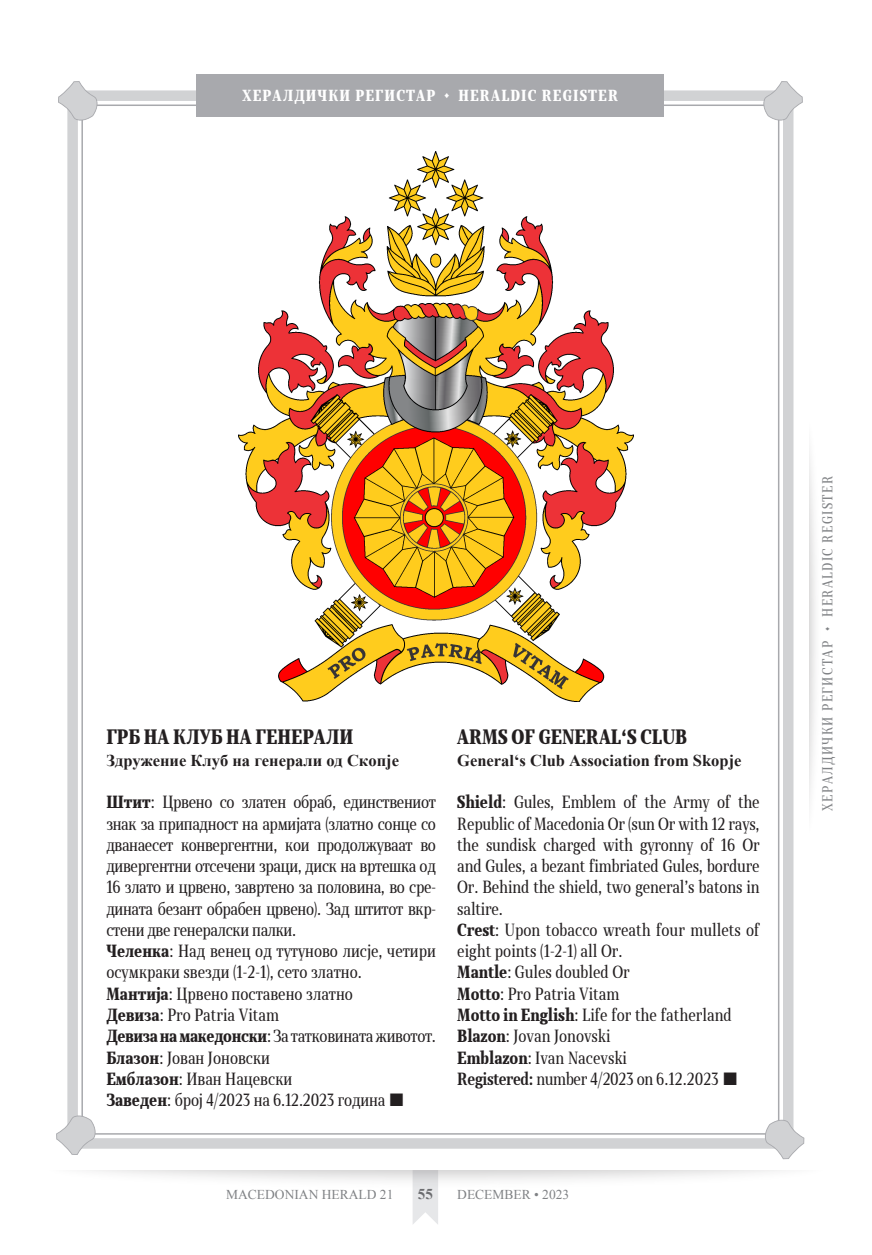
<style>
.page{position:relative;width:872px;height:1255px;background:#fff}
.page>*{position:absolute;margin:0;border:0;box-sizing:border-box;transform-origin:0 0}
.ГЛАВЕН_ТЕКСТ{font:900 19.5px "Skola Serif Cn";color:#231f20}
.bzaon{font:16.5px/21.3px "Skola Serif Cn";color:#231f20;text-align:justify}
.Регистер_Сцхоол{font:16.5px/21.3px "Skola Serif Cn";color:#231f20;text-align:justify}
.ГЛАВЕН_ТЕКСТ-2{font:700 16.5px "Times New Roman";color:#231f20}
.bzaon-2{font:16.5px "Skola Serif Cn";letter-spacing:-.02em;color:#231f20}
.Регистер_Сцхоол-2{font:16.5px "Skola Serif Cn";letter-spacing:-.02em;color:#231f20}
.СОДРЖИНА{font:900 15px "Skola Serif Cn";letter-spacing:.075em;color:#fff}
.t1{font:700 15px "Times New Roman";color:#6c6d70}
.t2{font:13.5px "Skola Serif Cn";letter-spacing:.1em;color:#808285}
.t3{font:13.5px "Times New Roman";color:#808285}
.s1{font-weight:900}
.s2{font-family:"Arial";font-size:27px}
.s3{font-weight:700}
</style>
<div class="page">
<img style="left:90px;top:1170px;width:692px;height:54px">
<div style="left:67px;top:90px;width:726px;height:1058px;border:10px solid #d1d2d4"></div>
<svg style="left:762px;top:81px;width:41px;height:41px"></svg>
<svg style="left:763px;top:1118px;width:41px;height:41px"></svg>
<svg style="left:58px;top:81px;width:41px;height:41px"></svg>
<svg style="left:56px;top:1113px;width:41px;height:41px"></svg>
<div style="left:196px;top:74px;width:468px;height:43px;background:#a8a9ad"></div>
<img style="left:238px;top:151px;width:395px;height:551px">
<p class="СОДРЖИНА" style="left:243px;top:87px;width:377px">ХЕРАЛДИЧКИ РЕГИСТАР • HERALDIC REGISTER</p>
<p class="ГЛАВЕН_ТЕКСТ" style="left:106px;top:725px;width:248px">ГРБ НА КЛУБ НА ГЕНЕРАЛИ</p>
<p class="ГЛАВЕН_ТЕКСТ-2" style="left:106px;top:748px;width:294px">Здружение Клуб на генерали од Скопје</p>
<p class="bzaon" style="left:106px;top:791px;width:331px"><span class="s1">Штит</span>: Црвено со златен обраб, единствениот знак за припадност на армијата (златно сонце со дванаесет конвергентни, кои продолжуваат во дивергентни отсечени зраци, диск на вртешка од 16 злато и црвено, завртено за половина, во сре&shy;дината безант обрабен црвено). Зад штитот вкр&shy;стени две генералски палки.</p>
<p class="bzaon" style="left:106px;top:940px;width:331px"><span class="s1">Челенка</span>: Над венец од тутуново лисје, четири осумкраки ѕвезди (1-2-1), сето златно.</p>
<p class="bzaon" style="left:106px;top:982px;width:248px"><span class="s1">Мантија</span>: Црвено поставено златно</p>
<p class="bzaon" style="left:106px;top:1004px;width:174px"><span class="s1">Девиза</span>: Pro Patria Vitam</p>
<p class="bzaon-2" style="left:106px;top:1026px;width:331px"><span class="s1">Девиза на македонски</span>: За татковината животот.</p>
<p class="bzaon" style="left:106px;top:1046px;width:165px"><span class="s1">Блазон</span>: Јован Јоновски</p>
<p class="bzaon" style="left:106px;top:1067px;width:187px"><span class="s1">Емблазон</span>: Иван Нацевски</p>
<p class="Регистер_Сцхоол" style="left:106px;top:1089px;width:300px"><span class="s1">Заведен</span>: број 4/2023 на 6.12.2023 година <span class="s2">■</span></p>
<p class="ГЛАВЕН_ТЕКСТ" style="left:457px;top:725px;width:231px">ARMS OF GENERAL‘S CLUB</p>
<p class="ГЛАВЕН_ТЕКСТ-2" style="left:457px;top:748px;width:286px">General‘s Club Association from Skopje</p>
<p class="Регистер_Сцхоол" style="left:457px;top:791px;width:304px"><span class="s1">Shield</span>: Gules, Emblem of the Army of the Republic of Macedonia Or (sun Or with 12 rays, the sundisk charged with gyronny of 16 Or and Gules, a bezant fimbriated Gules, bordure Or. Behind the shield, two general’s batons in saltire.</p>
<p class="Регистер_Сцхоол" style="left:457px;top:919px;width:304px"><span class="s1">Crest</span>: Upon tobacco wreath four mullets of eight points (1-2-1) all Or.</p>
<p class="Регистер_Сцхоол" style="left:457px;top:961px;width:174px"><span class="s1">Mantle</span>: Gules doubled Or</p>
<p class="Регистер_Сцхоол" style="left:457px;top:982px;width:164px"><span class="s1">Motto</span>: Pro Patria Vitam</p>
<p class="Регистер_Сцхоол" style="left:457px;top:1004px;width:276px"><span class="s1">Motto in English</span>: Life for the fatherland</p>
<p class="Регистер_Сцхоол" style="left:457px;top:1025px;width:155px"><span class="s1">Blazon</span>: Jovan Jonovski</p>
<p class="Регистер_Сцхоол" style="left:457px;top:1046px;width:171px"><span class="s1">Emblazon</span>: Ivan Nacevski</p>
<p class="Регистер_Сцхоол-2" style="left:457px;top:1068px;width:283px"><span class="s3">Registered:</span> number 4/2023 on 6.12.2023 <span class="s2">■</span></p>
<p class="t3" style="left:226px;top:1184px;width:169px">MACEDONIAN HERALD 21</p>
<p class="t1" style="left:418px;top:1183px;width:16px">55</p>
<p class="t3" style="left:457px;top:1184px;width:113px">DECEMBER • 2023</p>
<p class="t2" style="left:819px;top:810px;width:336px;rotate:-90deg">ХЕРАЛДИЧКИ РЕГИСТАР • HERALDIC REGISTER</p>
</div>
